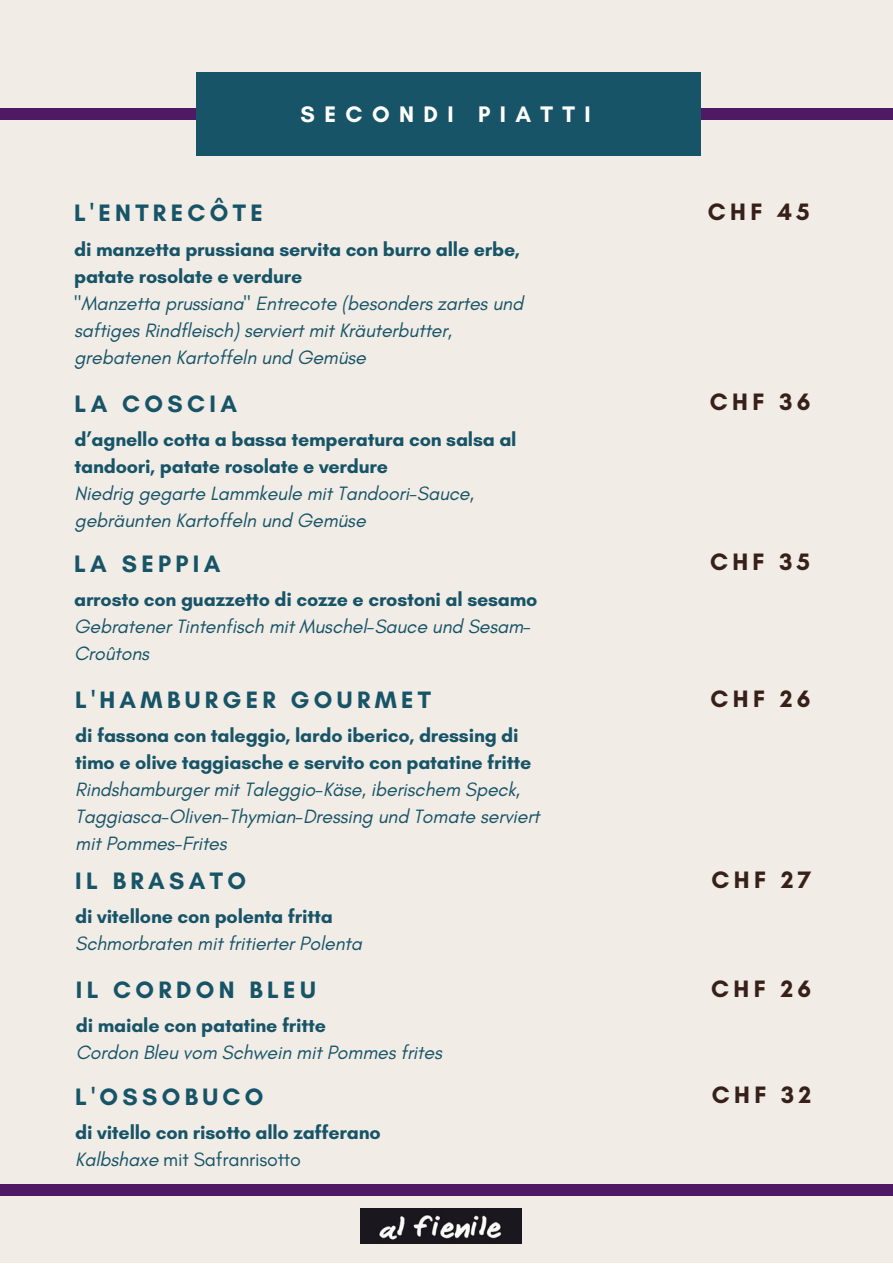
<style>
.page{position:relative;width:893px;height:1264px;background:#fff}
.page>*{position:absolute;margin:0;border:0;box-sizing:border-box;transform-origin:0 0}
.t1{font:700 24.15px "Glacial Indifference";letter-spacing:.18em;color:#175467}
.t2{font:700 24.15px "Glacial Indifference";letter-spacing:.18em;color:#372019}
.t3{font:700 22.95px "Glacial Indifference";letter-spacing:.41em;color:#fff}
.t4{font:italic 19.65px/27px "Glacial Indifference";letter-spacing:-.01em;color:#175467}
.t5{font:700 19.65px/27px "Glacial Indifference";letter-spacing:-.01em;color:#175467}
.s1{font-weight:400;font-style:italic}
.s2{font-weight:400}
</style>
<div class="page">
<div style="left:0;top:0;width:892px;height:1262px;background:#f1ece6"></div>
<div style="left:0;top:108px;width:892px;height:12px;background:#4f1964"></div>
<div style="left:0;top:1184px;width:892px;height:11px;background:#4f1964"></div>
<div style="left:196px;top:72px;width:504px;height:83px;background:#175467"></div>
<img style="left:360px;top:1208px;width:161px;height:35px">
<p class="t3" style="left:300px;top:100px;width:291px">SECONDI PIATTI</p>
<p class="t1" style="left:74px;top:198px;width:190px">L'ENTRECÔTE</p>
<p class="t5" style="left:74px;top:235px;width:447px">di manzetta prussiana servita con burro alle erbe, patate rosolate e verdure</p>
<p class="t4" style="left:74px;top:289px;width:450px">"Manzetta prussiana" Entrecote (besonders zartes und saftiges Rindfleisch) serviert mit Kräuterbutter, grebatenen Kartoffeln und Gemüse</p>
<p class="t1" style="left:75px;top:389px;width:164px">LA COSCIA</p>
<p class="t5" style="left:75px;top:425px;width:443px">d’agnello cotta a bassa temperatura con salsa al tandoori, patate rosolate e verdure</p>
<p class="t4" style="left:75px;top:479px;width:401px">Niedrig gegarte Lammkeule mit Tandoori-Sauce, gebräunten Kartoffeln und Gemüse</p>
<p class="t1" style="left:74px;top:548px;width:148px">LA SEPPIA</p>
<p class="t5" style="left:74px;top:585px;width:465px">arrosto con guazzetto di cozze e crostoni al sesamo</p>
<p class="t4" style="left:74px;top:612px;width:458px">Gebratener Tintenfisch mit Muschel-Sauce und Sesam-<br>Croûtons</p>
<p class="t2" style="left:707px;top:197px;width:103px">CHF 45</p>
<p class="t2" style="left:709px;top:387px;width:102px">CHF 36</p>
<p class="t2" style="left:710px;top:547px;width:102px">CHF 35</p>
<p class="t1" style="left:75px;top:684px;width:357px">L'HAMBURGER GOURMET</p>
<p class="t2" style="left:710px;top:684px;width:101px">CHF 26</p>
<p class="t5" style="left:75px;top:721px;width:457px">di fassona con taleggio, lardo iberico, dressing di timo e olive taggiasche e servito con patatine fritte</p>
<p class="t4" style="left:75px;top:775px;width:466px">Rindshamburger mit Taleggio-Käse, iberischem Speck,<br>Taggiasca-Oliven-Thymian-Dressing und Tomate serviert mit Pommes-Frites</p>
<p class="t1" style="left:75px;top:865px;width:172px">IL BRASATO</p>
<p class="t2" style="left:711px;top:865px;width:101px">CHF 27</p>
<p class="t5" style="left:75px;top:902px;width:259px">di vitellone con polenta fritta</p>
<p class="t4" style="left:75px;top:929px;width:288px">Schmorbraten mit fritierter Polenta</p>
<p class="t1" style="left:76px;top:974px;width:241px">IL CORDON BLEU</p>
<p class="t2" style="left:711px;top:974px;width:101px">CHF 26</p>
<p class="t5" style="left:76px;top:1011px;width:252px">di maiale con patatine fritte</p>
<p class="t4" style="left:76px;top:1038px;width:367px">Cordon Bleu vom Schwein mit Pommes frites</p>
<p class="t1" style="left:75px;top:1081px;width:190px">L'OSSOBUCO</p>
<p class="t5" style="left:75px;top:1118px;width:307px">di vitello con risotto allo zafferano<br><span class="s1">Kalbshaxe</span> <span class="s2">mit Safranrisotto</span></p>
<p class="t2" style="left:711px;top:1079px;width:101px">CHF 32</p>
</div>
